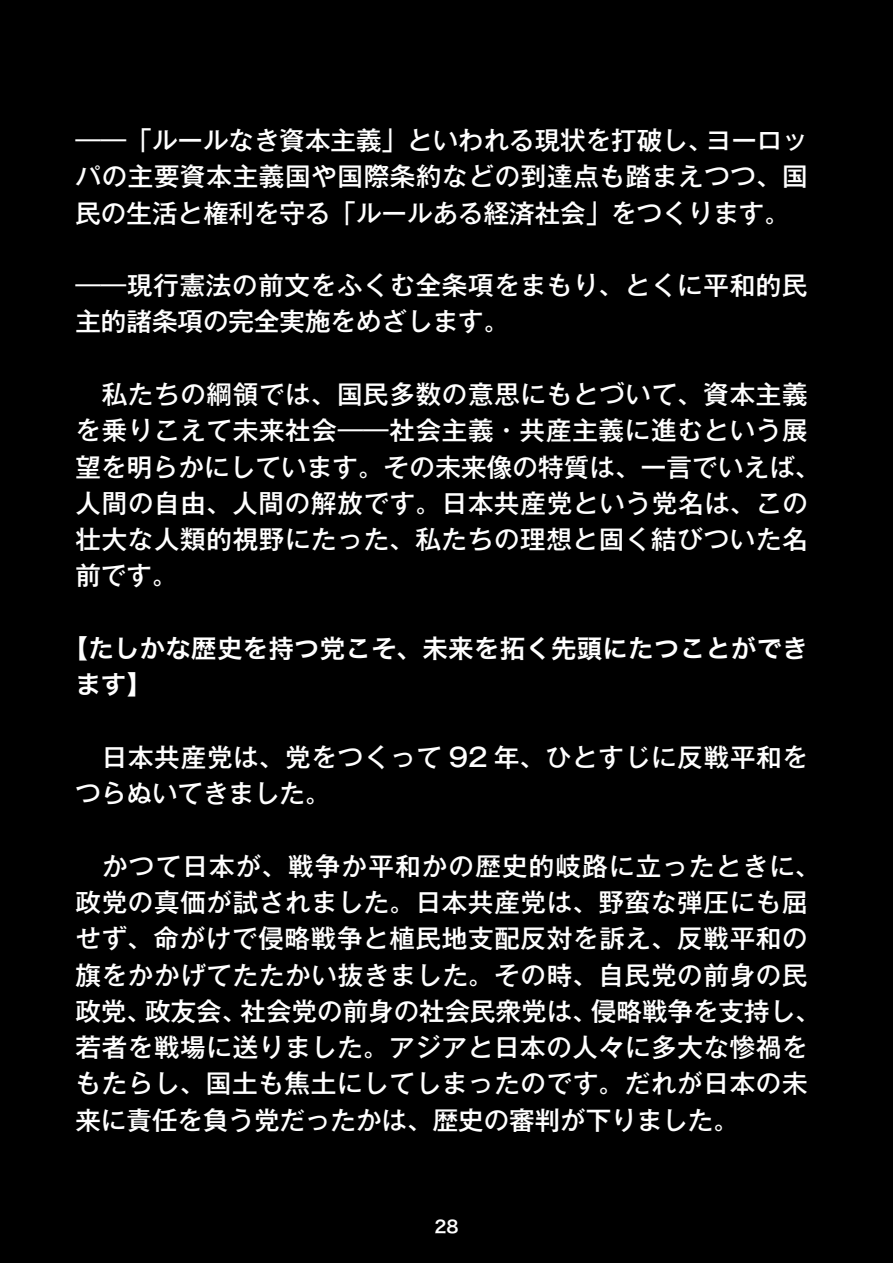
<style>
.page{position:relative;width:893px;height:1263px;background:#000}
.page>*{position:absolute;margin:0;border:0;box-sizing:border-box;transform-origin:0 0}
.t1{font:500 25.5px/36.3px "Gothic MB101 Pro";letter-spacing:.03em;color:#fff}
.t2{font:25.5px/36.3px "Hira Kaku Pro W6";letter-spacing:.01em;color:#fff}
.t3{font:16.95px "Hira Kaku Pro W6";color:#fff}
</style>
<div class="page">
<p class="t1" style="left:75px;top:119px;width:734px;text-align:justify">――「ルールなき資本主義」といわれる現状を打破し、ヨーロッパの主要資本主義国や国際条約などの到達点も踏まえつつ、国民の生活と権利を守る「ルールある経済社会」をつくります。</p>
<p class="t1" style="left:75px;top:264px;width:734px">――現行憲法の前文をふくむ全条項をまもり、とくに平和的民主的諸条項の完全実施をめざします。</p>
<p class="t1" style="left:75px;top:373px;width:746px">　私たちの綱領では、国民多数の意思にもとづいて、資本主義を乗りこえて未来社会――社会主義・共産主義に進むという展望を明らかにしています。その未来像の特質は、一言でいえば、人間の自由、人間の解放です。日本共産党という党名は、この壮大な人類的視野にたった、私たちの理想と固く結びついた名前です。</p>
<p class="t2" style="left:75px;top:629px;width:734px;text-indent:-13px">【たしかな歴史を持つ党こそ、未来を拓く先頭にたつことができます】</p>
<p class="t1" style="left:75px;top:736px;width:734px">　日本共産党は、党をつくって 92 年、ひとすじに反戦平和をつらぬいてきました。</p>
<p class="t1" style="left:75px;top:845px;width:747px">　かつて日本が、戦争か平和かの歴史的岐路に立ったときに、政党の真価が試されました。日本共産党は、野蛮な弾圧にも屈せず、命がけで侵略戦争と植民地支配反対を訴え、反戦平和の旗をかかげてたたかい抜きました。その時、自民党の前身の民政党、政友会、社会党の前身の社会民衆党は、侵略戦争を支持し、若者を戦場に送りました。アジアと日本の人々に多大な惨禍をもたらし、国土も焦土にしてしまったのです。だれが日本の未来に責任を負う党だったかは、歴史の審判が下りました。</p>
<p class="t3" style="left:434px;top:1211px;width:26px">28</p>
</div>
